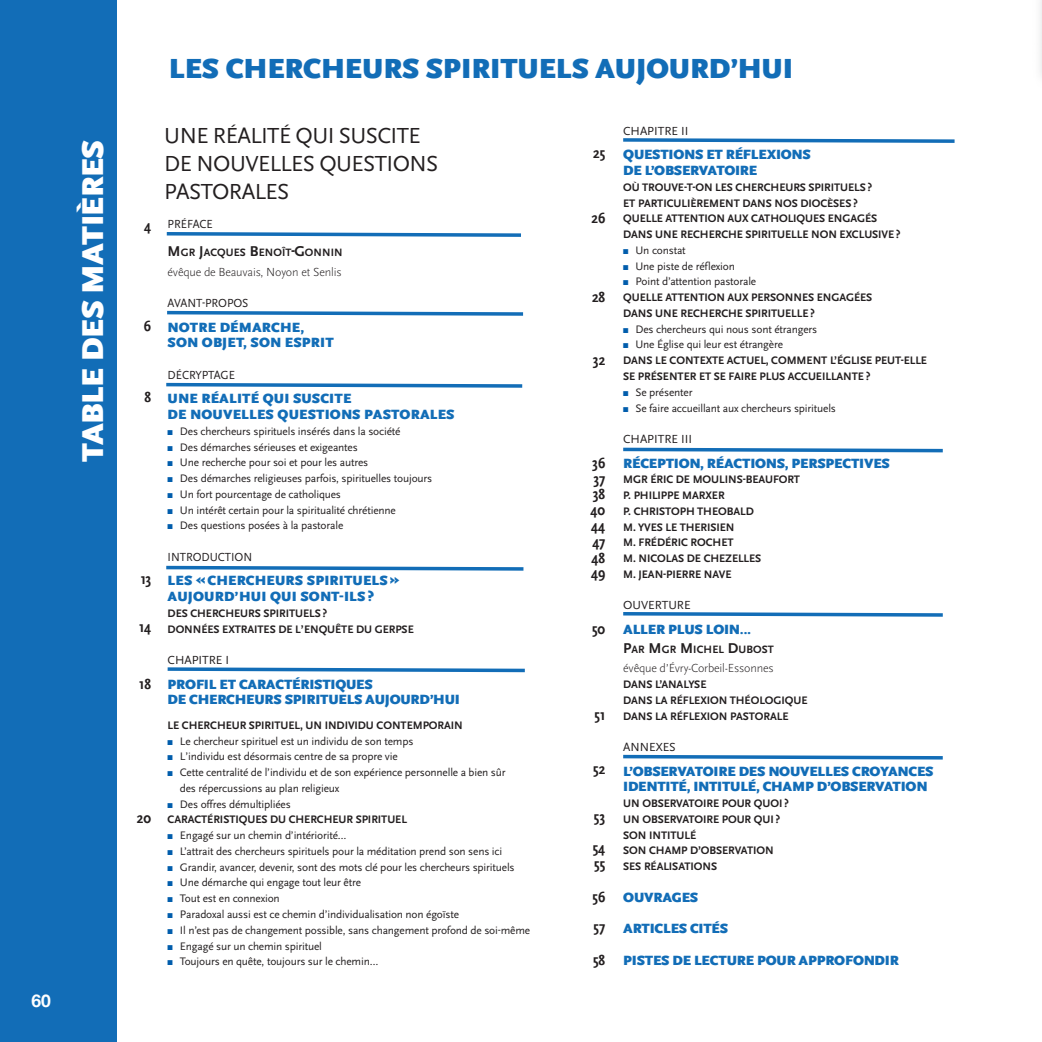
<style>
.page{position:relative;width:1042px;height:1042px;background:#fff}
.page>*{position:absolute;margin:0;border:0;box-sizing:border-box;transform-origin:0 0}
.t1{font:900 31.5px "Scala Sans OT";letter-spacing:-.015em;color:#fff}
.t2{font:900 28.88px "Scala Sans OT";letter-spacing:-.005em;color:#126db7}
.t3{font:22.75px/28px "Scala Sans OT";letter-spacing:-.025em;color:#231f20}
.t4{font:700 17.5px "Helvetica Neue";color:#fff}
.t5{font:700 condensed 15.75px/15.8px "Scala Sans OT";color:#231f20}
.t6{font:900 14px/15.8px "Scala Sans OT";letter-spacing:-.015em;color:#126db7}
.t7{font:900 14px/15.8px "Scala Sans OT";letter-spacing:.01em;color:#126db7}
.t8{font:300 12.25px "Scala Sans OT";letter-spacing:-.015em;color:#231f20}
.t9{font:12.25px "Scala Sans OT";color:#231f20}
.t10{font:12.25px "Scala Sans OT";color:#231f20;scale:.95 1}
.t11{font:11.38px/15.8px "Scala Sans OT";letter-spacing:-.015em;color:#231f20}
.t12{font:700 11.38px/15.8px "Scala Sans OT";letter-spacing:-.005em;color:#231f20}
.t13{font:700 11.2px "Scala Sans OT";letter-spacing:.01em;color:#231f20}
.s1{font-size:14.88px}
.s2{color:#015dac}
.s3{font-weight:400}
</style>
<div class="page">
<div style="left:0;top:0;width:117px;height:1042px;background:#126db7"></div>
<svg style="left:166px;top:232px;width:355px;height:5px;background:#5998cc"></svg>
<svg style="left:166px;top:382px;width:357px;height:6px"></svg>
<svg style="left:167px;top:310px;width:357px;height:6px"></svg>
<svg style="left:166px;top:565px;width:358px;height:6px"></svg>
<svg style="left:623px;top:447px;width:320px;height:6px"></svg>
<svg style="left:623px;top:138px;width:332px;height:5px;background:#5998cc"></svg>
<svg style="left:623px;top:612px;width:320px;height:5px;background:#5898cc"></svg>
<svg style="left:623px;top:754px;width:320px;height:6px"></svg>
<svg style="left:167px;top:667px;width:358px;height:6px"></svg>
<h1 class="t1" style="left:80px;top:462px;width:323px;rotate:-90deg">TABLE DES MATIÈRES</h1>
<h3 class="t4" style="left:31px;top:989px;width:21px">60</h3>
<h2 class="t2" style="left:169px;top:57px;width:626px">LES CHERCHEURS SPIRITUELS AUJOURD’HUI</h2>
<h3 class="t5" style="left:144px;top:219px;width:8px">4</h3>
<h3 class="t5" style="left:144px;top:319px;width:9px">6</h3>
<h3 class="t5" style="left:144px;top:391px;width:8px">8</h3>
<h3 class="t5" style="left:141px;top:573px;width:12px">13</h3>
<h3 class="t5" style="left:139px;top:620px;width:13px">14</h3>
<h3 class="t5" style="left:139px;top:677px;width:13px">18</h3>
<h3 class="t5" style="left:137px;top:811px;width:16px">20</h3>
<h3 class="t3" style="left:164px;top:123px;width:275px">UNE RÉALITÉ QUI SUSCITE<br>DE NOUVELLES QUESTIONS<br>PASTORALES</h3>
<p class="t10" style="left:168px;top:219px;width:49px">PRÉFACE</p>
<p class="t13" style="left:168px;top:248px;width:177px"><span class="s1">M</span>GR <span class="s1">J</span>ACQUES <span class="s1">B</span>ENOÎT<span class="s1">-G</span>ONNIN</p>
<p class="t8" style="left:168px;top:267px;width:176px">évêque de Beauvais, Noyon et Senlis</p>
<p class="t10" style="left:168px;top:298px;width:87px">AVANT-PROPOS</p>
<p class="t7" style="left:168px;top:320px;width:168px">NOTRE DÉMARCHE,<br>SON OBJET, SON ESPRIT</p>
<p class="t10" style="left:168px;top:370px;width:73px">DÉCRYPTAGE</p>
<p class="t7" style="left:168px;top:392px;width:288px">UNE RÉALITÉ QUI SUSCITE<br>DE NOUVELLES QUESTIONS PASTORALES</p>
<p class="t11" style="left:168px;top:424px;width:234px"><span class="s2">■</span> Des chercheurs spirituels insérés dans la société</p>
<p class="t11" style="left:168px;top:440px;width:192px"><span class="s2">■</span> Des démarches sérieuses et exigeantes</p>
<p class="t11" style="left:168px;top:456px;width:202px"><span class="s2">■</span> Une recherche pour soi et pour les autres</p>
<p class="t11" style="left:168px;top:471px;width:266px"><span class="s2">■</span> Des démarches religieuses parfois, spirituelles toujours</p>
<p class="t11" style="left:168px;top:487px;width:175px"><span class="s2">■</span> Un fort pourcentage de catholiques</p>
<p class="t11" style="left:168px;top:503px;width:230px"><span class="s2">■</span> Un intérêt certain pour la spiritualité chrétienne</p>
<p class="t11" style="left:168px;top:519px;width:177px"><span class="s2">■</span> Des questions posées à la pastorale</p>
<p class="t10" style="left:168px;top:552px;width:90px">INTRODUCTION</p>
<p class="t7" style="left:168px;top:574px;width:233px">LES « CHERCHEURS SPIRITUELS»<br>AUJOURD’HUI QUI SONT-ILS?</p>
<p class="t12" style="left:168px;top:606px;width:248px">DES CHERCHEURS SPIRITUELS?<br>DONNÉES EXTRAITES DE L’ENQUÊTE DU GERPSE</p>
<p class="t9" style="left:168px;top:655px;width:63px">CHAPITRE I</p>
<p class="t6" style="left:168px;top:677px;width:294px">PROFIL ET CARACTÉRISTIQUES<br>DE CHERCHEURS SPIRITUELS AUJOURD’HUI</p>
<p class="t12" style="left:168px;top:718px;width:297px">LE CHERCHEUR SPIRITUEL, UN INDIVIDU CONTEMPORAIN</p>
<p class="t11" style="left:168px;top:734px;width:247px"><span class="s2">■</span> Le chercheur spirituel est un individu de son temps</p>
<p class="t11" style="left:168px;top:750px;width:232px"><span class="s2">■</span> L’individu est désormais centre de sa propre vie</p>
<p class="t11" style="left:180px;top:765px;width:327px;text-indent:-12px"><span class="s2">■</span> Cette centralité de l’individu et de son expérience personnelle a bien sûr des répercussions au plan religieux</p>
<p class="t12" style="left:168px;top:797px;width:241px"><span class="s2">■</span> <span class="s3">Des offres démultipliées<br></span>CARACTÉRISTIQUES DU CHERCHEUR SPIRITUEL</p>
<p class="t11" style="left:168px;top:828px;width:180px"><span class="s2">■</span> Engagé sur un chemin d’intériorité…</p>
<p class="t11" style="left:168px;top:844px;width:336px"><span class="s2">■</span> L’attrait des chercheurs spirituels pour la méditation prend son sens ici</p>
<p class="t11" style="left:168px;top:860px;width:349px"><span class="s2">■</span> Grandir, avancer, devenir, sont des mots clé pour les chercheurs spirituels</p>
<p class="t11" style="left:168px;top:876px;width:195px"><span class="s2">■</span> Une démarche qui engage tout leur être</p>
<p class="t11" style="left:168px;top:891px;width:114px"><span class="s2">■</span> Tout est en connexion</p>
<p class="t11" style="left:168px;top:907px;width:293px"><span class="s2">■</span> Paradoxal aussi est ce chemin d’individualisation non égoïste</p>
<p class="t11" style="left:168px;top:923px;width:364px"><span class="s2">■</span> Il n’est pas de changement possible, sans changement profond de soi-même</p>
<p class="t11" style="left:168px;top:939px;width:156px"><span class="s2">■</span> Engagé sur un chemin spirituel</p>
<p class="t11" style="left:168px;top:954px;width:212px"><span class="s2">■</span> Toujours en quête, toujours sur le chemin…</p>
<h3 class="t5" style="left:593px;top:146px;width:14px">25</h3>
<h3 class="t5" style="left:591px;top:211px;width:15px">26</h3>
<h3 class="t5" style="left:592px;top:290px;width:15px">28</h3>
<h3 class="t5" style="left:593px;top:353px;width:14px">32</h3>
<h3 class="t5" style="left:590px;top:456px;width:16px;text-align:justify">36<br>37<br>38<br>40<br>44<br>47<br>48<br>49</h3>
<h3 class="t5" style="left:592px;top:622px;width:15px">50</h3>
<h3 class="t5" style="left:594px;top:708px;width:12px">51</h3>
<h3 class="t5" style="left:593px;top:762px;width:14px">52</h3>
<h3 class="t5" style="left:593px;top:802px;width:14px;line-height:31.5px">53<br>54</h3>
<h3 class="t5" style="left:592px;top:848px;width:14px;line-height:33.2px">55<br>56</h3>
<h3 class="t5" style="left:593px;top:911px;width:14px;line-height:33.2px">57<br>58</h3>
<p class="t9" style="left:623px;top:126px;width:67px">CHAPITRE II</p>
<p class="t6" style="left:623px;top:148px;width:189px">QUESTIONS ET RÉFLEXIONS<br>DE L’OBSERVATOIRE</p>
<p class="t12" style="left:623px;top:180px;width:279px">OÙ TROUVE-T-ON LES CHERCHEURS SPIRITUELS?<br>ET PARTICULIÈREMENT DANS NOS DIOCÈSES?<br>QUELLE ATTENTION AUX CATHOLIQUES ENGAGÉS DANS UNE RECHERCHE SPIRITUELLE NON EXCLUSIVE?</p>
<p class="t11" style="left:623px;top:243px;width:64px"><span class="s2">■</span> Un constat</p>
<p class="t11" style="left:623px;top:259px;width:113px"><span class="s2">■</span> Une piste de réflexion</p>
<p class="t12" style="left:623px;top:275px;width:251px"><span class="s2">■</span> <span class="s3">Point d’attention pastorale<br></span>QUELLE ATTENTION AUX PERSONNES ENGAGÉES<br>DANS UNE RECHERCHE SPIRITUELLE?</p>
<p class="t11" style="left:623px;top:322px;width:196px"><span class="s2">■</span> Des chercheurs qui nous sont étrangers</p>
<p class="t12" style="left:623px;top:338px;width:305px"><span class="s2">■</span> <span class="s3">Une Église qui leur est étrangère<br></span>DANS LE CONTEXTE ACTUEL, COMMENT L’ÉGLISE PEUT-ELLE<br>SE PRÉSENTER ET SE FAIRE PLUS ACCUEILLANTE?</p>
<p class="t11" style="left:623px;top:385px;width:71px"><span class="s2">■</span> Se présenter</p>
<p class="t11" style="left:623px;top:401px;width:214px"><span class="s2">■</span> Se faire accueillant aux chercheurs spirituels</p>
<p class="t9" style="left:623px;top:434px;width:71px">CHAPITRE III</p>
<p class="t6" style="left:623px;top:456px;width:268px">RÉCEPTION, RÉACTIONS, PERSPECTIVES</p>
<p class="t12" style="left:623px;top:472px;width:178px">MGR ÉRIC DE MOULINS-BEAUFORT<br>P. PHILIPPE MARXER<br>P. CHRISTOPH THEOBALD<br>M. YVES LE THERISIEN<br>M. FRÉDÉRIC ROCHET<br>M. NICOLAS DE CHEZELLES<br>M. JEAN-PIERRE NAVE</p>
<p class="t9" style="left:623px;top:600px;width:69px">OUVERTURE</p>
<p class="t6" style="left:623px;top:622px;width:129px">ALLER PLUS LOIN…</p>
<p class="t13" style="left:623px;top:645px;width:152px"><span class="s1">P</span>AR <span class="s1">M</span>GR <span class="s1">M</span>ICHEL <span class="s1">D</span>UBOST</p>
<p class="t8" style="left:623px;top:663px;width:152px">évêque d’Évry-Corbeil-Essonnes</p>
<p class="t12" style="left:623px;top:677px;width:186px">DANS L’ANALYSE<br>DANS LA RÉFLEXION THÉOLOGIQUE<br>DANS LA RÉFLEXION PASTORALE</p>
<p class="t9" style="left:623px;top:742px;width:54px">ANNEXES</p>
<p class="t6" style="left:623px;top:764px;width:312px">L’OBSERVATOIRE DES NOUVELLES CROYANCES<br>IDENTITÉ, INTITULÉ, CHAMP D’OBSERVATION</p>
<p class="t12" style="left:623px;top:796px;width:167px">UN OBSERVATOIRE POUR QUOI?<br>UN OBSERVATOIRE POUR QUI?<br>SON INTITULÉ<br>SON CHAMP D’OBSERVATION<br>SES RÉALISATIONS</p>
<p class="t6" style="left:623px;top:890px;width:76px">OUVRAGES</p>
<p class="t6" style="left:623px;top:922px;width:106px">ARTICLES CITÉS</p>
<p class="t6" style="left:623px;top:953px;width:277px">PISTES DE LECTURE POUR APPROFONDIR</p>
</div>
